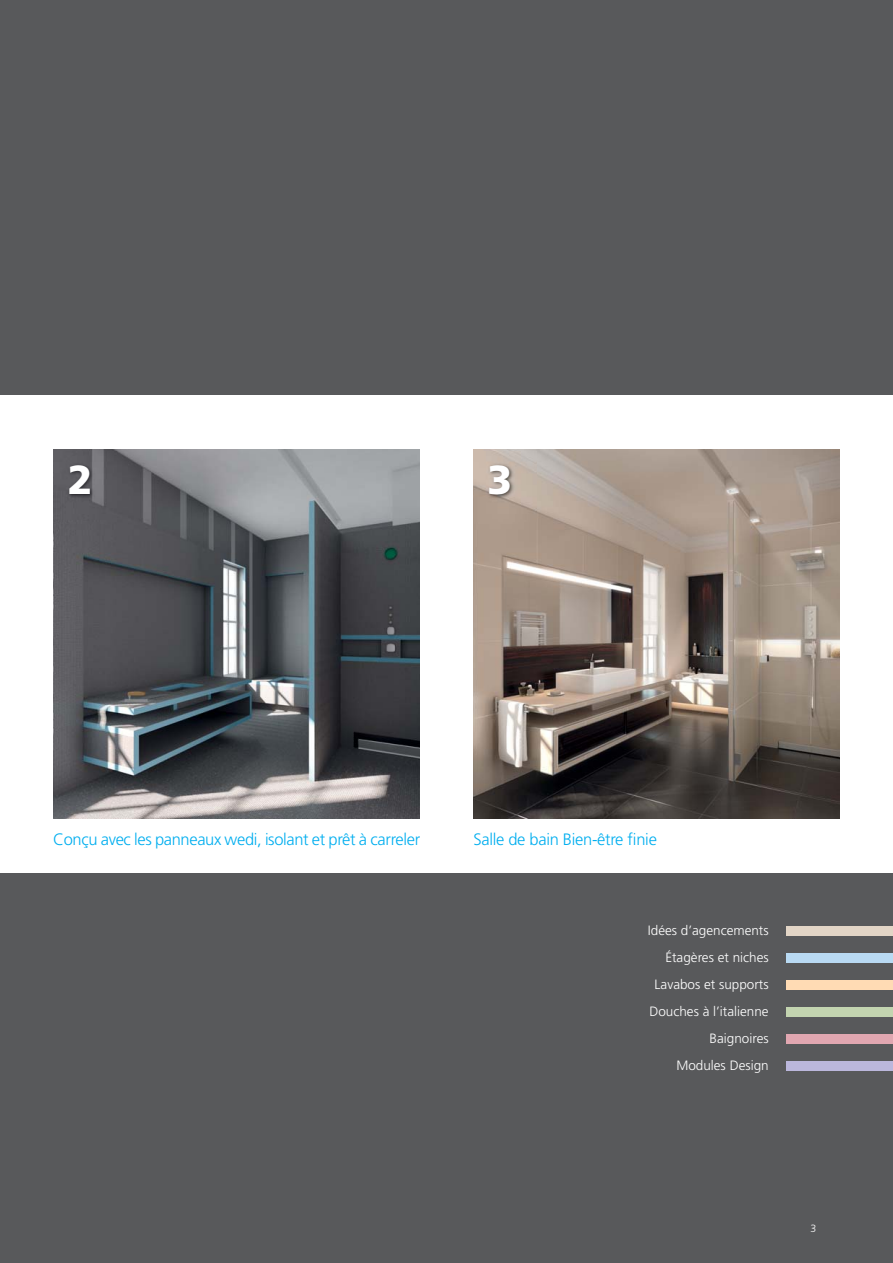
<style>
.page{position:relative;width:893px;height:1263px;background:#58595b}
.page>*{position:absolute;margin:0;border:0;box-sizing:border-box;transform-origin:0 0}
.t1{font:900 40.5px "Frutiger LT Std";color:#fff}
.t2{font:300 16.5px "Frutiger LT Std";letter-spacing:-.02em;color:#00aeef}
.t3{font:300 13.5px/27px "Frutiger LT Std";color:#fff;text-align:right}
.t4{font:300 10.5px "Frutiger LT Std";color:#fff}
</style>
<div class="page">
<div style="left:0;top:395px;width:893px;height:477px;background:#fff"></div>
<img style="left:53px;top:449px;width:367px;height:369px">
<img style="left:473px;top:449px;width:367px;height:369px">
<div style="left:787px;top:926px;width:106px;height:9px;background:#e2d5c6"></div>
<div style="left:787px;top:953px;width:106px;height:9px;background:#b9daf3"></div>
<div style="left:787px;top:980px;width:106px;height:9px;background:#ffdbb4"></div>
<div style="left:787px;top:1007px;width:106px;height:9px;background:#c3d4b0"></div>
<div style="left:787px;top:1034px;width:106px;height:9px;background:#e1a7b1"></div>
<div style="left:787px;top:1061px;width:106px;height:9px;background:#bbb7dc"></div>
<img style="left:55px;top:451px;width:61px;height:70px">
<img style="left:475px;top:451px;width:61px;height:70px">
<h1 class="t1" style="left:68px;top:456px;width:26px">2</h1>
<h1 class="t1" style="left:488px;top:456px;width:26px">3</h1>
<p class="t2" style="left:53px;top:831px;width:369px">Conçu avec les panneaux wedi, isolant et prêt à carreler</p>
<p class="t2" style="left:473px;top:831px;width:185px">Salle de bain Bien-être finie</p>
<p class="t3" style="left:648px;top:917px;width:122px">Idées d’agencements<br>Étagères et niches<br>Lavabos et supports<br>Douches à l’italienne<br>Baignoires<br>Modules Design</p>
<p class="t4" style="left:810px;top:1223px;width:7px">3</p>
</div>
